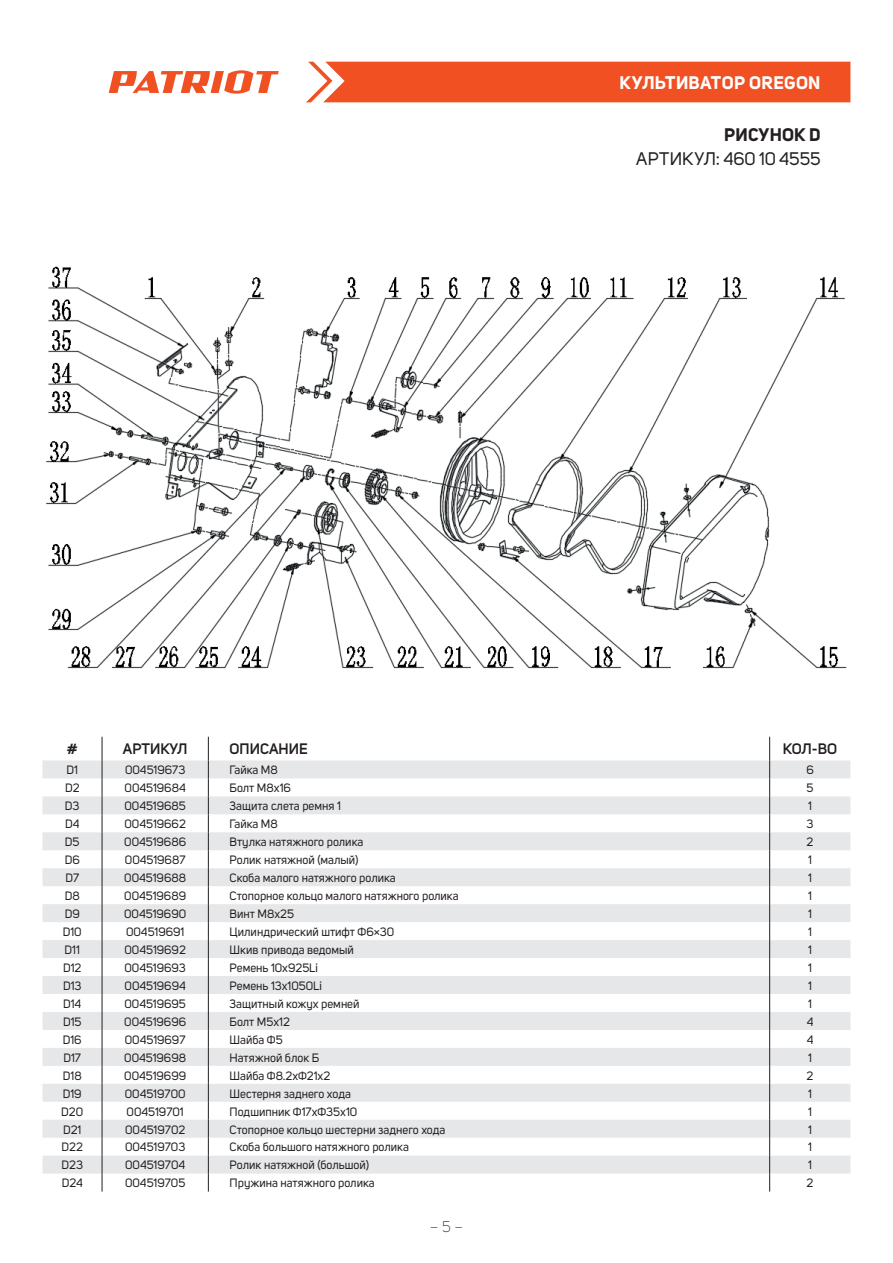
<style>
.page{position:relative;width:893px;height:1263px;background:#fff}
.page>*{position:absolute;margin:0;border:0;box-sizing:border-box;transform-origin:0 0}
.t1{font:700 18px "Uni Sans";letter-spacing:.015em;color:#fff}
.t2{font:18px "Uni Sans";color:#231f20}
.t3{font:700 18px "Uni Sans";letter-spacing:.01em;color:#231f20}
.t4{font:600 15px "Uni Sans";color:#231f20}
.t5{font:300 15px "Uni Sans";color:#231f20}
.t6{font:12px "Uni Sans";color:#231f20}
</style>
<div class="page">
<div style="left:306px;top:62px;width:544px;height:40px;background:#f15122"></div>
<svg style="left:109px;top:70px;width:170px;height:24px"></svg>
<svg style="left:43px;top:760px;width:807px;height:413px;fill:#e8e8ea"></svg>
<svg style="left:102px;top:737px;width:1px;height:454px"></svg>
<svg style="left:208px;top:737px;width:1px;height:454px"></svg>
<svg style="left:769px;top:737px;width:1px;height:454px"></svg>
<img style="left:46px;top:266px;width:801px;height:403px">
<h1 class="t1" style="left:619px;top:72px;width:203px">КУЛЬТИВАТОР OREGON</h1>
<h1 class="t3" style="left:724px;top:123px;width:98px">РИСУНОК D</h1>
<h1 class="t2" style="left:636px;top:148px;width:186px">АРТИКУЛ: 460 10 4555</h1>
<p class="t4" style="left:67px;top:740px;width:12px">#</p>
<p class="t4" style="left:123px;top:740px;width:66px">АРТИКУЛ</p>
<p class="t4" style="left:230px;top:740px;width:80px">ОПИСАНИЕ</p>
<p class="t4" style="left:783px;top:740px;width:56px">КОЛ-ВО</p>
<p class="t6" style="left:67px;top:763px;width:13px">D1</p>
<p class="t6" style="left:125px;top:763px;width:62px">004519673</p>
<p class="t6" style="left:230px;top:763px;width:50px">Гайка М8</p>
<p class="t6" style="left:806px;top:763px;width:9px">6</p>
<p class="t6" style="left:65px;top:781px;width:16px">D2</p>
<p class="t6" style="left:125px;top:781px;width:63px">004519684</p>
<p class="t6" style="left:230px;top:781px;width:63px">Болт М8х16</p>
<p class="t6" style="left:807px;top:781px;width:8px">5</p>
<p class="t6" style="left:65px;top:799px;width:16px">D3</p>
<p class="t6" style="left:124px;top:799px;width:63px">004519685</p>
<p class="t6" style="left:230px;top:799px;width:113px">Защита слета ремня 1</p>
<p class="t6" style="left:808px;top:799px;width:5px">1</p>
<p class="t6" style="left:65px;top:817px;width:16px">D4</p>
<p class="t6" style="left:125px;top:817px;width:63px">004519662</p>
<p class="t6" style="left:230px;top:817px;width:50px">Гайка М8</p>
<p class="t6" style="left:807px;top:817px;width:8px">3</p>
<p class="t6" style="left:65px;top:835px;width:16px">D5</p>
<p class="t6" style="left:124px;top:835px;width:63px">004519686</p>
<p class="t6" style="left:230px;top:835px;width:135px">Втулка натяжного ролика</p>
<p class="t6" style="left:807px;top:835px;width:8px">2</p>
<p class="t6" style="left:65px;top:853px;width:17px">D6</p>
<p class="t6" style="left:125px;top:853px;width:62px">004519687</p>
<p class="t6" style="left:230px;top:853px;width:130px">Ролик натяжной (малый)</p>
<p class="t6" style="left:808px;top:853px;width:5px">1</p>
<p class="t6" style="left:65px;top:871px;width:15px">D7</p>
<p class="t6" style="left:124px;top:871px;width:63px">004519688</p>
<p class="t6" style="left:230px;top:871px;width:168px">Скоба малого натяжного ролика</p>
<p class="t6" style="left:808px;top:871px;width:5px">1</p>
<p class="t6" style="left:65px;top:889px;width:17px">D8</p>
<p class="t6" style="left:124px;top:889px;width:63px">004519689</p>
<p class="t6" style="left:230px;top:889px;width:230px">Стопорное кольцо малого натяжного ролика</p>
<p class="t6" style="left:808px;top:889px;width:5px">1</p>
<p class="t6" style="left:65px;top:907px;width:17px">D9</p>
<p class="t6" style="left:124px;top:907px;width:63px">004519690</p>
<p class="t6" style="left:230px;top:907px;width:66px">Винт М8х25</p>
<p class="t6" style="left:808px;top:907px;width:5px">1</p>
<p class="t6" style="left:63px;top:925px;width:20px">D10</p>
<p class="t6" style="left:126px;top:925px;width:60px">004519691</p>
<p class="t6" style="left:230px;top:925px;width:166px">Цилиндрический штифт Ф6×30</p>
<p class="t6" style="left:808px;top:925px;width:5px">1</p>
<p class="t6" style="left:65px;top:943px;width:17px">D11</p>
<p class="t6" style="left:125px;top:943px;width:63px">004519692</p>
<p class="t6" style="left:230px;top:943px;width:126px">Шкив привода ведомый</p>
<p class="t6" style="left:808px;top:943px;width:5px">1</p>
<p class="t6" style="left:63px;top:961px;width:20px">D12</p>
<p class="t6" style="left:124px;top:961px;width:63px">004519693</p>
<p class="t6" style="left:230px;top:961px;width:90px">Ремень 10х925Li</p>
<p class="t6" style="left:808px;top:961px;width:5px">1</p>
<p class="t6" style="left:63px;top:979px;width:20px">D13</p>
<p class="t6" style="left:125px;top:979px;width:63px">004519694</p>
<p class="t6" style="left:230px;top:979px;width:94px">Ремень 13х1050Li</p>
<p class="t6" style="left:808px;top:979px;width:5px">1</p>
<p class="t6" style="left:63px;top:997px;width:20px">D14</p>
<p class="t6" style="left:124px;top:997px;width:63px">004519695</p>
<p class="t6" style="left:230px;top:997px;width:131px">Защитный кожух ремней</p>
<p class="t6" style="left:808px;top:997px;width:5px">1</p>
<p class="t6" style="left:63px;top:1014px;width:20px">D15</p>
<p class="t6" style="left:124px;top:1014px;width:63px">004519696</p>
<p class="t6" style="left:230px;top:1014px;width:62px">Болт М5х12</p>
<p class="t6" style="left:807px;top:1014px;width:8px">4</p>
<p class="t6" style="left:63px;top:1032px;width:20px">D16</p>
<p class="t6" style="left:125px;top:1032px;width:62px">004519697</p>
<p class="t6" style="left:230px;top:1032px;width:55px">Шайба Ф5</p>
<p class="t6" style="left:807px;top:1032px;width:8px">4</p>
<p class="t6" style="left:63px;top:1050px;width:19px">D17</p>
<p class="t6" style="left:124px;top:1050px;width:63px">004519698</p>
<p class="t6" style="left:230px;top:1050px;width:91px">Натяжной блок Б</p>
<p class="t6" style="left:808px;top:1050px;width:5px">1</p>
<p class="t6" style="left:63px;top:1068px;width:20px">D18</p>
<p class="t6" style="left:124px;top:1068px;width:63px">004519699</p>
<p class="t6" style="left:230px;top:1068px;width:102px">Шайба Ф8.2хФ21х2</p>
<p class="t6" style="left:807px;top:1068px;width:8px">2</p>
<p class="t6" style="left:63px;top:1086px;width:20px">D19</p>
<p class="t6" style="left:125px;top:1086px;width:62px">004519700</p>
<p class="t6" style="left:230px;top:1086px;width:123px">Шестерня заднего хода</p>
<p class="t6" style="left:808px;top:1086px;width:5px">1</p>
<p class="t6" style="left:61px;top:1104px;width:23px">D20</p>
<p class="t6" style="left:127px;top:1104px;width:59px">004519701</p>
<p class="t6" style="left:230px;top:1104px;width:129px">Подшипник Ф17хФ35х10</p>
<p class="t6" style="left:808px;top:1104px;width:5px">1</p>
<p class="t6" style="left:63px;top:1122px;width:20px">D21</p>
<p class="t6" style="left:125px;top:1122px;width:62px">004519702</p>
<p class="t6" style="left:230px;top:1122px;width:217px">Стопорное кольцо шестерни заднего хода</p>
<p class="t6" style="left:808px;top:1122px;width:5px">1</p>
<p class="t6" style="left:62px;top:1140px;width:23px">D22</p>
<p class="t6" style="left:125px;top:1140px;width:62px">004519703</p>
<p class="t6" style="left:230px;top:1140px;width:181px">Скоба большого натяжного ролика</p>
<p class="t6" style="left:808px;top:1140px;width:5px">1</p>
<p class="t6" style="left:62px;top:1158px;width:23px">D23</p>
<p class="t6" style="left:125px;top:1158px;width:62px">004519704</p>
<p class="t6" style="left:230px;top:1158px;width:141px">Ролик натяжной (большой)</p>
<p class="t6" style="left:808px;top:1158px;width:5px">1</p>
<p class="t6" style="left:62px;top:1176px;width:22px">D24</p>
<p class="t6" style="left:125px;top:1176px;width:62px">004519705</p>
<p class="t6" style="left:230px;top:1176px;width:147px">Пружина натяжного ролика</p>
<p class="t6" style="left:807px;top:1176px;width:8px">2</p>
<p class="t5" style="left:430px;top:1218px;width:35px">– 5 –</p>
</div>
